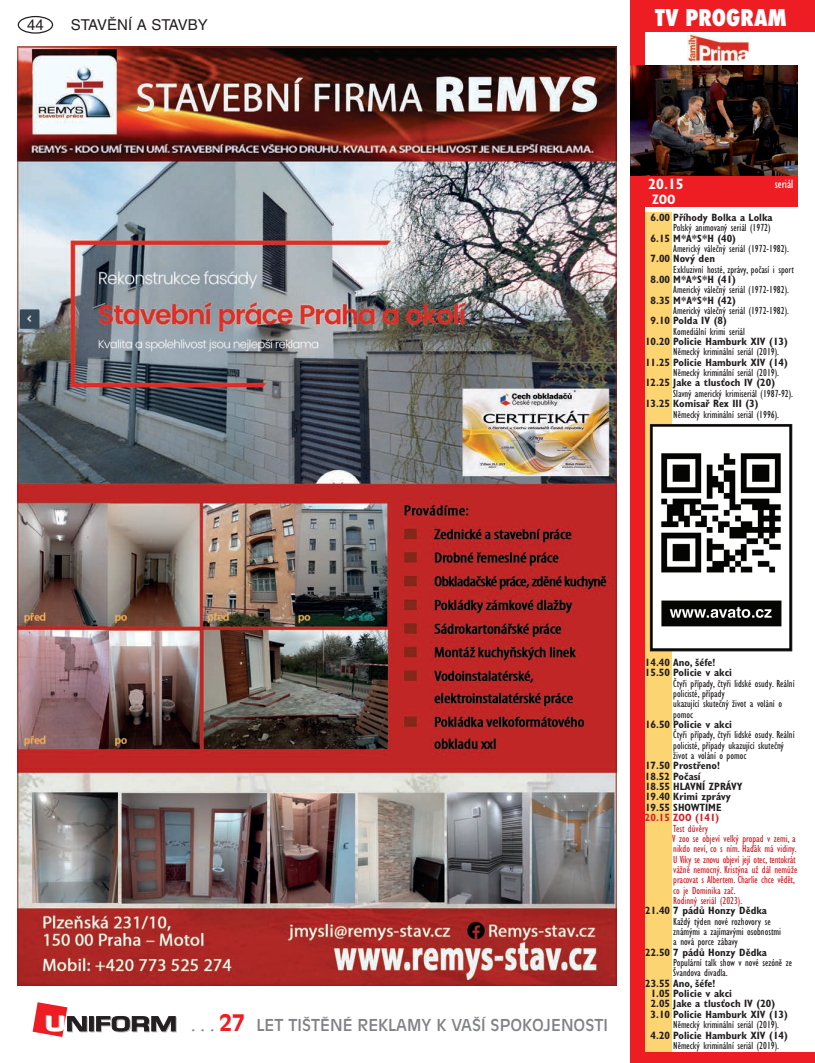
<style>
.page{position:relative;width:815px;height:1063px;background:#fff}
.page>*{position:absolute;margin:0;border:0;box-sizing:border-box;transform-origin:0 0}
.t1{font:800 condensed 22.5px "Futura";color:#fff}
.t2{font:16.25px "Antique Olive CE";color:#808285}
.t3{font:15px "Helvetica CE";color:#231f20}
.t4{font:700 condensed 15px "Gill Sans CE";color:#fff}
.t5{font:700 condensed 13.75px "Gill Sans CE";color:#fff}
.t6{font:condensed 12.5px "Gill Sans CE";color:#fff}
.t7{font:condensed 10.62px/10.4px "Gill Sans CE";color:#231f20}
.t8{font:700 condensed 10.62px/10.4px "Gill Sans CE";color:#231f20}
.t9{font:condensed 10.62px/10.4px "Gill Sans CE";color:#d1232a}
.t10{font:700 condensed 10.62px "Gill Sans CE";color:#d1232a}
.s1{font-weight:700;font-size:22.5px;color:#ee1d23}
</style>
<div class="page">
<div style="left:18px;top:16px;width:35px;height:18px;border:1px solid #231f20;border-radius:50%"></div>
<svg style="left:90px;top:1017px;width:5px;height:15px"></svg>
<svg style="left:89px;top:1016px;width:5px;height:15px"></svg>
<svg style="left:96px;top:1016px;width:81px;height:16px"></svg>
<svg style="left:33px;top:1002px;width:55px;height:35px"></svg>
<div style="left:631px;top:0;width:184px;height:32px;background:#ee1d23"></div>
<div style="left:631px;top:175px;width:166px;height:32px;background:#ee1d23"></div>
<img style="left:687px;top:33px;width:63px;height:29px">
<div style="left:631px;top:0;width:14px;height:1063px;background:#ee1d23"></div>
<div style="left:631px;top:1052px;width:184px;height:11px;background:#ee1d23"></div>
<div style="left:645px;top:213px;width:26px;height:839px;background:#fdd472"></div>
<img style="left:631px;top:66px;width:166px;height:109px">
<img style="left:18px;top:46px;width:599px;height:939px">
<img style="left:652px;top:426px;width:138px;height:223px">
<div style="left:650px;top:424px;width:142px;height:227px;border:1px solid #231f20"></div>
<h3 class="t3" style="left:27px;top:16px;width:18px">44</h3>
<h3 class="t3" style="left:71px;top:16px;width:138px">STAVĚNÍ A STAVBY</h3>
<h1 class="t1" style="left:655px;top:2px;width:133px">TV PROGRAM</h1>
<h3 class="t4" style="left:648px;top:175px;width:37px">20.15</h3>
<p class="t5" style="left:652px;top:191px;width:25px">ZOO</p>
<p class="t6" style="left:775px;top:176px;width:20px">seriál</p>
<p class="t8" style="left:651px;top:212px;width:124px">6.00 Příhody Bolka a Lolka</p>
<p class="t7" style="left:673px;top:223px;width:99px">Polský animovaný seriál (1972)</p>
<p class="t8" style="left:651px;top:233px;width:87px">6.15 M*A*S*H (40)</p>
<p class="t7" style="left:673px;top:243px;width:117px">Americký válečný seriál (1972-1982).</p>
<p class="t8" style="left:651px;top:254px;width:66px">7.00 Nový den</p>
<p class="t7" style="left:673px;top:264px;width:122px">Exkluzivní hosté, zprávy, počasí i sport</p>
<p class="t8" style="left:651px;top:274px;width:87px">8.00 M*A*S*H (41)</p>
<p class="t7" style="left:673px;top:285px;width:117px">Americký válečný seriál (1972-1982).</p>
<p class="t8" style="left:651px;top:295px;width:87px">8.35 M*A*S*H (42)</p>
<p class="t7" style="left:673px;top:305px;width:117px">Americký válečný seriál (1972-1982).</p>
<p class="t8" style="left:651px;top:316px;width:78px">9.10 Polda IV (8)</p>
<p class="t7" style="left:673px;top:326px;width:73px">Komediální krimi seriál</p>
<p class="t8" style="left:645px;top:336px;width:144px">10.20 Policie Hamburk XIV (13)</p>
<p class="t7" style="left:673px;top:347px;width:107px">Německý kriminální seriál (2019).</p>
<p class="t8" style="left:645px;top:357px;width:144px">11.25 Policie Hamburk XIV (14)</p>
<p class="t7" style="left:673px;top:367px;width:107px">Německý kriminální seriál (2019).</p>
<p class="t8" style="left:645px;top:378px;width:132px">12.25 Jake a tlusťoch IV (20)</p>
<p class="t7" style="left:673px;top:388px;width:121px">Slavný americký krimiseriál (1987-92).</p>
<p class="t8" style="left:645px;top:398px;width:115px">13.25 Komisař Rex III (3)</p>
<p class="t7" style="left:673px;top:409px;width:107px">Německý kriminální seriál (1996).</p>
<h2 class="t2" style="left:191px;top:1016px;width:418px">. . . <span class="s1">27</span> LET TIŠTĚNÉ REKLAMY K VAŠÍ SPOKOJENOSTI</h2>
<p class="t8" style="left:645px;top:657px;width:89px">14.40 Ano, šéfe!<br>15.50 Policie v akci</p>
<p class="t7" style="left:673px;top:678px;width:123px">Čtyři případy, čtyři lidské osudy. Reální policisté, případy<br>ukazující skutečný život a volání o pomoc</p>
<p class="t8" style="left:645px;top:719px;width:88px">16.50 Policie v akci</p>
<p class="t7" style="left:673px;top:730px;width:123px">Čtyři případy, čtyři lidské osudy. Reální policisté, případy ukazující skutečný život a volání o pomoc</p>
<p class="t8" style="left:645px;top:761px;width:99px">17.50 Prostřeno!<br>18.52 Počasí<br>18.55 HLAVNÍ ZPRÁVY<br>19.40 Krimi zprávy<br>19.55 SHOWTIME</p>
<p class="t10" style="left:645px;top:811px;width:76px">20.15 ZOO (141)</p>
<p class="t9" style="left:672px;top:823px;width:127px">Test důvěry<br>V zoo se objeví velký propad v zemi, a nikdo neví, co s ním. Haďák má vidiny.<br>U Viky se znovu objeví její otec, tentokrát vážně nemocný. Kristýna už dál nemůže pracovat s Albertem. Charlie chce vědět, co je Dominika zač.<br>Rodinný seriál (2023).</p>
<p class="t8" style="left:645px;top:906px;width:123px">21.40 7 pádů Honzy Dědka</p>
<p class="t7" style="left:673px;top:916px;width:109px">Každý týden nové rozhovory se známými a zajímavými osobnostmi a nová porce zábavy</p>
<p class="t8" style="left:645px;top:947px;width:123px">22.50 7 pádů Honzy Dědka</p>
<p class="t7" style="left:673px;top:957px;width:120px">Populární talk show v nové sezóně ze<br>Švandova divadla.</p>
<p class="t8" style="left:651px;top:978px;width:139px;text-indent:-5px">23.55 Ano, šéfe!<br>1.05 Policie v akci<br>2.05 Jake a tlusťoch IV (20)<br>3.10 Policie Hamburk XIV (13)</p>
<p class="t7" style="left:673px;top:1019px;width:107px">Německý kriminální seriál (2019).</p>
<p class="t8" style="left:651px;top:1030px;width:139px">4.20 Policie Hamburk XIV (14)</p>
<p class="t7" style="left:673px;top:1040px;width:107px">Německý kriminální seriál (2019).</p>
</div>
